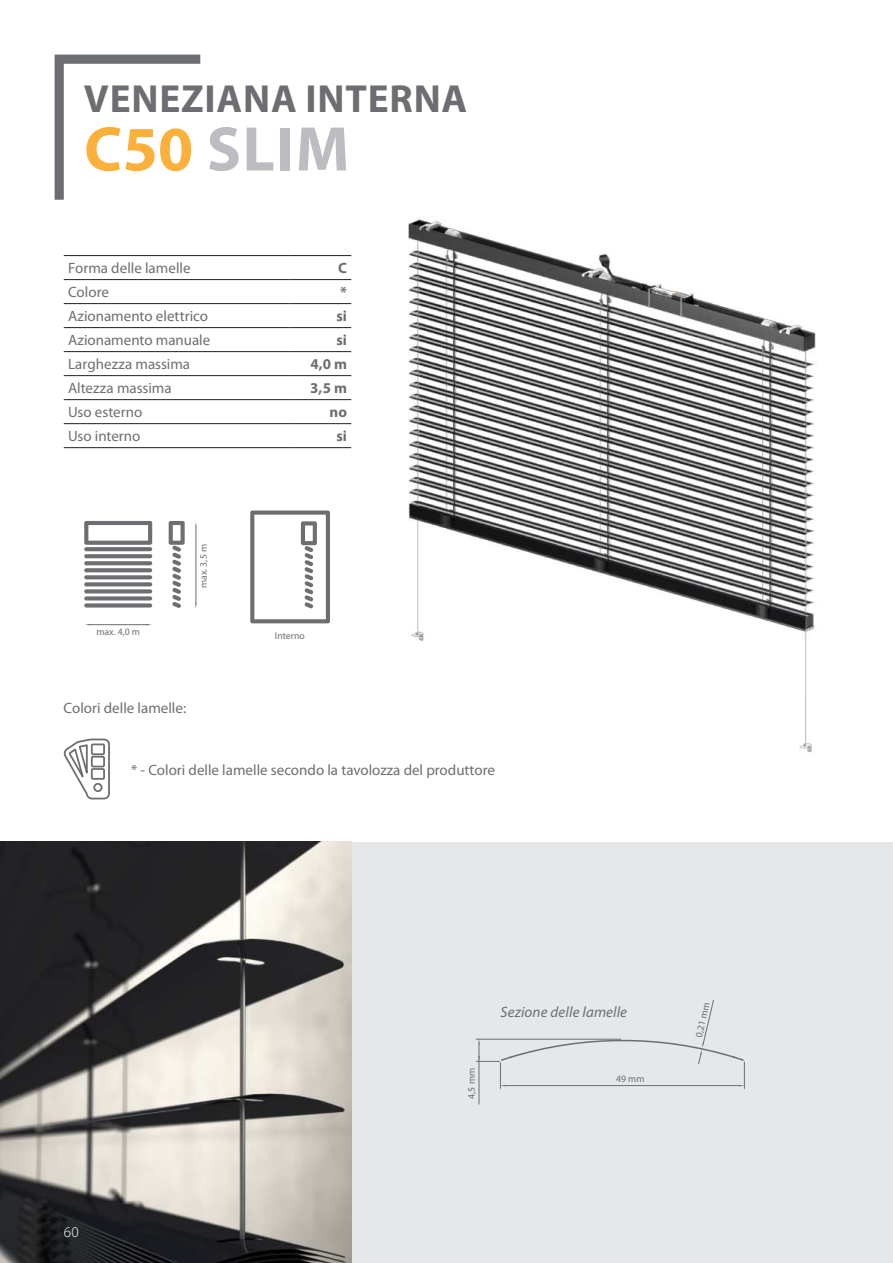
<style>
.page{position:relative;width:893px;height:1263px;background:#fff}
.page>*{position:absolute;margin:0;border:0;box-sizing:border-box;transform-origin:0 0}
.t1{font:700 63.6px "Myriad Pro";letter-spacing:.02em;color:#bcbdc0}
.t2{font:700 39.3px "Myriad Pro";letter-spacing:.02em;color:#6d6e71}
.t3{font:15px "Myriad Pro";color:#6d6e71}
.t4{font:italic 15px "Myriad Pro";letter-spacing:.01em;color:#6d6e71}
.t5{font:700 15px "Myriad Pro";letter-spacing:.005em;color:#6d6e71}
.t6{font:300 15px "Myriad Pro";color:#fff}
.t7{font:9.75px "Myriad Pro";color:#6d6e71}
.s1{color:#fbb03b}
</style>
<div class="page">
<svg style="left:55px;top:55px;width:145px;height:145px"></svg>
<div style="left:351px;top:842px;width:542px;height:421px;background:#e6e7e9"></div>
<hr style="left:64px;top:255px;width:225px;height:1px;background:#231f20">
<hr style="left:64px;top:279px;width:225px;height:1px;background:#231f20">
<hr style="left:64px;top:303px;width:225px;height:1px;background:#231f20">
<hr style="left:64px;top:327px;width:225px;height:1px;background:#231f20">
<hr style="left:64px;top:351px;width:225px;height:1px;background:#231f20">
<hr style="left:64px;top:375px;width:225px;height:1px;background:#231f20">
<hr style="left:64px;top:399px;width:225px;height:1px;background:#231f20">
<hr style="left:64px;top:423px;width:225px;height:1px;background:#231f20">
<hr style="left:64px;top:447px;width:225px;height:1px;background:#231f20">
<hr style="left:289px;top:255px;width:62px;height:1px;background:#231f20">
<hr style="left:289px;top:279px;width:62px;height:1px;background:#231f20">
<hr style="left:289px;top:303px;width:62px;height:1px;background:#231f20">
<hr style="left:289px;top:327px;width:62px;height:1px;background:#231f20">
<hr style="left:289px;top:351px;width:62px;height:1px;background:#231f20">
<hr style="left:289px;top:375px;width:62px;height:1px;background:#231f20">
<hr style="left:289px;top:399px;width:62px;height:1px;background:#231f20">
<hr style="left:289px;top:423px;width:62px;height:1px;background:#231f20">
<hr style="left:289px;top:447px;width:62px;height:1px;background:#231f20">
<img style="left:408px;top:217px;width:408px;height:536px">
<svg style="left:250px;top:510px;width:80px;height:113px"></svg>
<svg style="left:84px;top:521px;width:68px;height:24px"></svg>
<svg style="left:84px;top:547px;width:68px;height:4px"></svg>
<svg style="left:84px;top:554px;width:68px;height:4px"></svg>
<svg style="left:84px;top:561px;width:68px;height:4px"></svg>
<svg style="left:84px;top:568px;width:68px;height:4px"></svg>
<svg style="left:84px;top:575px;width:68px;height:4px"></svg>
<svg style="left:84px;top:582px;width:68px;height:4px"></svg>
<svg style="left:84px;top:589px;width:68px;height:4px"></svg>
<svg style="left:84px;top:596px;width:68px;height:4px"></svg>
<svg style="left:84px;top:603px;width:68px;height:4px"></svg>
<svg style="left:169px;top:521px;width:16px;height:87px"></svg>
<hr style="left:89px;top:624px;width:59px;height:1px;background:#6d6e71">
<hr style="left:196px;top:527px;width:1px;height:77px;background:#6d6e71">
<img style="left:0;top:842px;width:351px;height:421px">
<hr style="left:479px;top:1043px;width:1px;height:61px;background:#6d6e71">
<svg style="left:476px;top:1000px;width:269px;height:89px"></svg>
<svg style="left:63px;top:738px;width:47px;height:62px"></svg>
<h2 class="t2" style="left:84px;top:82px;width:385px">VENEZIANA INTERNA</h2>
<h1 class="t1" style="left:84px;top:123px;width:267px"><span class="s1">C50</span> SLIM</h1>
<p class="t3" style="left:68px;top:261px;width:124px">Forma delle lamelle</p>
<p class="t5" style="left:338px;top:262px;width:10px">C</p>
<p class="t3" style="left:68px;top:285px;width:43px">Colore</p>
<p class="t5" style="left:340px;top:286px;width:8px">*</p>
<p class="t3" style="left:68px;top:309px;width:141px">Azionamento elettrico</p>
<p class="t5" style="left:336px;top:310px;width:12px">si</p>
<p class="t3" style="left:68px;top:333px;width:144px">Azionamento manuale</p>
<p class="t5" style="left:336px;top:334px;width:12px">si</p>
<p class="t3" style="left:68px;top:357px;width:124px">Larghezza massima</p>
<p class="t5" style="left:310px;top:358px;width:38px">4,0 m</p>
<p class="t3" style="left:68px;top:381px;width:105px">Altezza massima</p>
<p class="t5" style="left:310px;top:382px;width:38px">3,5 m</p>
<p class="t3" style="left:68px;top:405px;width:76px">Uso esterno</p>
<p class="t5" style="left:329px;top:406px;width:19px">no</p>
<p class="t3" style="left:68px;top:429px;width:74px">Uso interno</p>
<p class="t5" style="left:336px;top:430px;width:12px">si</p>
<p class="t7" style="left:96px;top:627px;width:45px">max. 4,0 m</p>
<p class="t7" style="left:199px;top:588px;width:45px;rotate:-90deg">max. 3,5 m</p>
<p class="t3" style="left:64px;top:700px;width:124px">Colori delle lamelle:</p>
<p class="t7" style="left:275px;top:631px;width:31px">Interno</p>
<p class="t3" style="left:131px;top:762px;width:365px">* - Colori delle lamelle secondo la tavolozza del produttore</p>
<p class="t6" style="left:64px;top:1226px;width:16px">60</p>
<p class="t7" style="left:467px;top:1098px;width:32px;rotate:-90deg">4,5 mm</p>
<p class="t4" style="left:501px;top:1006px;width:128px">Sezione delle lamelle</p>
<p class="t7" style="left:616px;top:1073px;width:30px">49 mm</p>
<p class="t7" style="left:694px;top:1036px;width:37px;rotate:-77deg">0,21 mm</p>
</div>
